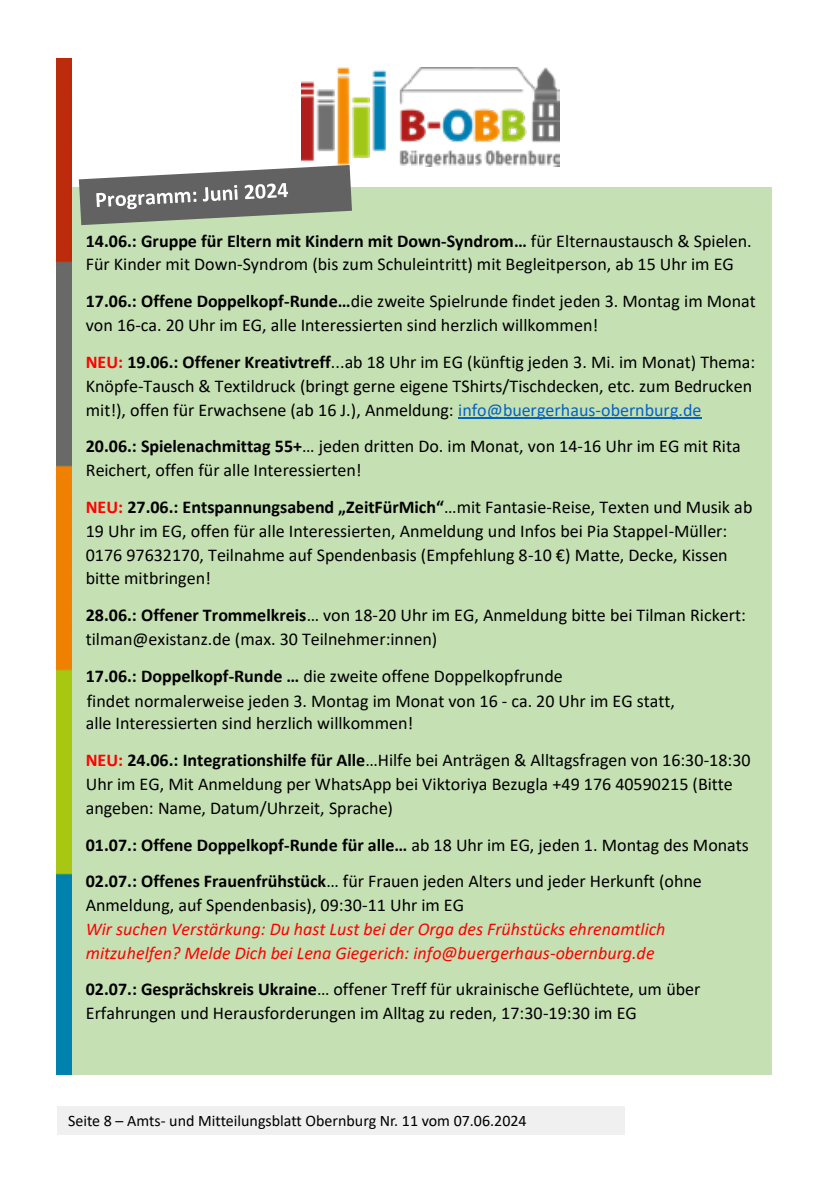
<style>
.page{position:relative;width:840px;height:1191px;background:#fff}
.page>*{position:absolute;margin:0;border:0;box-sizing:border-box;transform-origin:0 0}
.t1{font:18px/23.8px "Calibri";color:#000}
.t2{font:italic 18px/23.8px "Calibri";color:#f00}
.t3{font:16px "Calibri";color:#000}
.s1{font-weight:700}
.s2{font-weight:700;color:#f00}
.s3{color:#0563c1}
</style>
<div class="page">
<div style="left:57px;top:1106px;width:567px;height:28px;background:#f0f0f0"></div>
<img style="left:301px;top:67px;width:258px;height:99px">
<div style="left:71px;top:187px;width:700px;height:887px;background:#c5e0b4"></div>
<hr style="left:458px;top:417px;width:243px;height:1px;background:#0563c1">
<svg style="left:79px;top:165px;width:273px;height:60px"></svg>
<img style="left:57px;top:58px;width:14px;height:1016px">
<p class="t1" style="left:86px;top:229px;width:667px"><span class="s1">14.06.: Gruppe für Eltern mit Kindern mit Down-Syndrom…</span> für Elternaustausch &amp; Spielen.<br>Für Kinder mit Down-Syndrom (bis zum Schuleintritt) mit Begleitperson, ab 15 Uhr im EG</p>
<p class="t1" style="left:86px;top:289px;width:671px"><span class="s1">17.06.: Offene Doppelkopf-Runde…</span>die zweite Spielrunde findet jeden 3. Montag im Monat von 16-ca. 20 Uhr im EG, alle Interessierten sind herzlich willkommen!</p>
<p class="t1" style="left:86px;top:350px;width:670px"><span class="s2">NEU:</span> <span class="s1">19.06.: Offener Kreativtreff</span>...ab 18 Uhr im EG (künftig jeden 3. Mi. im Monat) Thema:<br>Knöpfe-Tausch &amp; Textildruck (bringt gerne eigene TShirts/Tischdecken, etc. zum Bedrucken mit!), offen für Erwachsene (ab 16 J.), Anmeldung: <span class="s3">info@buergerhaus-obernburg.de</span></p>
<p class="t1" style="left:86px;top:434px;width:656px"><span class="s1">20.06.: Spielenachmittag 55+</span>… jeden dritten Do. im Monat, von 14-16 Uhr im EG mit Rita<br>Reichert, offen für alle Interessierten!</p>
<p class="t1" style="left:86px;top:494px;width:667px"><span class="s2">NEU:</span> <span class="s1">27.06.: Entspannungsabend „ZeitFürMich“</span>…mit Fantasie-Reise, Texten und Musik ab 19 Uhr im EG, offen für alle Interessierten, Anmeldung und Infos bei Pia Stappel-Müller:<br>0176 97632170, Teilnahme auf Spendenbasis (Empfehlung 8-10 €) Matte, Decke, Kissen bitte mitbringen!</p>
<p class="t1" style="left:86px;top:603px;width:661px"><span class="s1">28.06.: Offener Trommelkreis</span>… von 18-20 Uhr im EG, Anmeldung bitte bei Tilman Rickert: tilman@existanz.de (max. 30 Teilnehmer:innen)</p>
<p class="t1" style="left:86px;top:663px;width:590px;line-height:25px"><span class="s1">1</span><span class="s1">7.0</span><span class="s1">6</span><span class="s1">.: Doppelkopf-Runde …</span> die zweite offene Doppelkopfrunde<br>findet normalerweise jeden 3. Montag im Monat von 16 - ca. 20 Uhr im EG statt,</p>
<p class="t1" style="left:86px;top:704px;width:666px;line-height:36.8px">alle Interessierten sind herzlich willkommen!<br><span class="s2">NEU:</span> <span class="s1">24.06.: Integrationshilfe für Alle</span>…Hilfe bei Anträgen &amp; Alltagsfragen von 16:30-18:30</p>
<p class="t1" style="left:86px;top:771px;width:648px">Uhr im EG, Mit Anmeldung per WhatsApp bei Viktoriya Bezugla +49 176 40590215 (Bitte angeben: Name, Datum/Uhrzeit, Sprache)</p>
<p class="t1" style="left:86px;top:826px;width:664px;line-height:36.8px"><span class="s1">01.07.: Offene Doppelkopf-Runde für alle…</span> ab 18 Uhr im EG, jeden 1. Montag des Monats<br><span class="s1">02.07.: Offenes Frauenfrühstück</span>… für Frauen jeden Alters und jeder Herkunft (ohne</p>
<p class="t1" style="left:86px;top:892px;width:379px">Anmeldung, auf Spendenbasis), 09:30-11 Uhr im EG</p>
<p class="t2" style="left:86px;top:916px;width:581px">Wir suchen Verstärkung: Du hast Lust bei der Orga des Frühstücks ehrenamtlich mitzuhelfen? Melde Dich bei Lena Giegerich: info@buergerhaus-obernburg.de</p>
<p class="t1" style="left:86px;top:977px;width:615px"><span class="s1">02.07.: Gesprächskreis Ukraine</span>… offener Treff für ukrainische Geflüchtete, um über<br>Erfahrungen und Herausforderungen im Alltag zu reden, 17:30-19:30 im EG</p>
<p class="t3" style="left:68px;top:1109px;width:460px">Seite 8 – Amts- und Mitteilungsblatt Obernburg Nr. 11 vom 07.06.2024</p>
</div>
